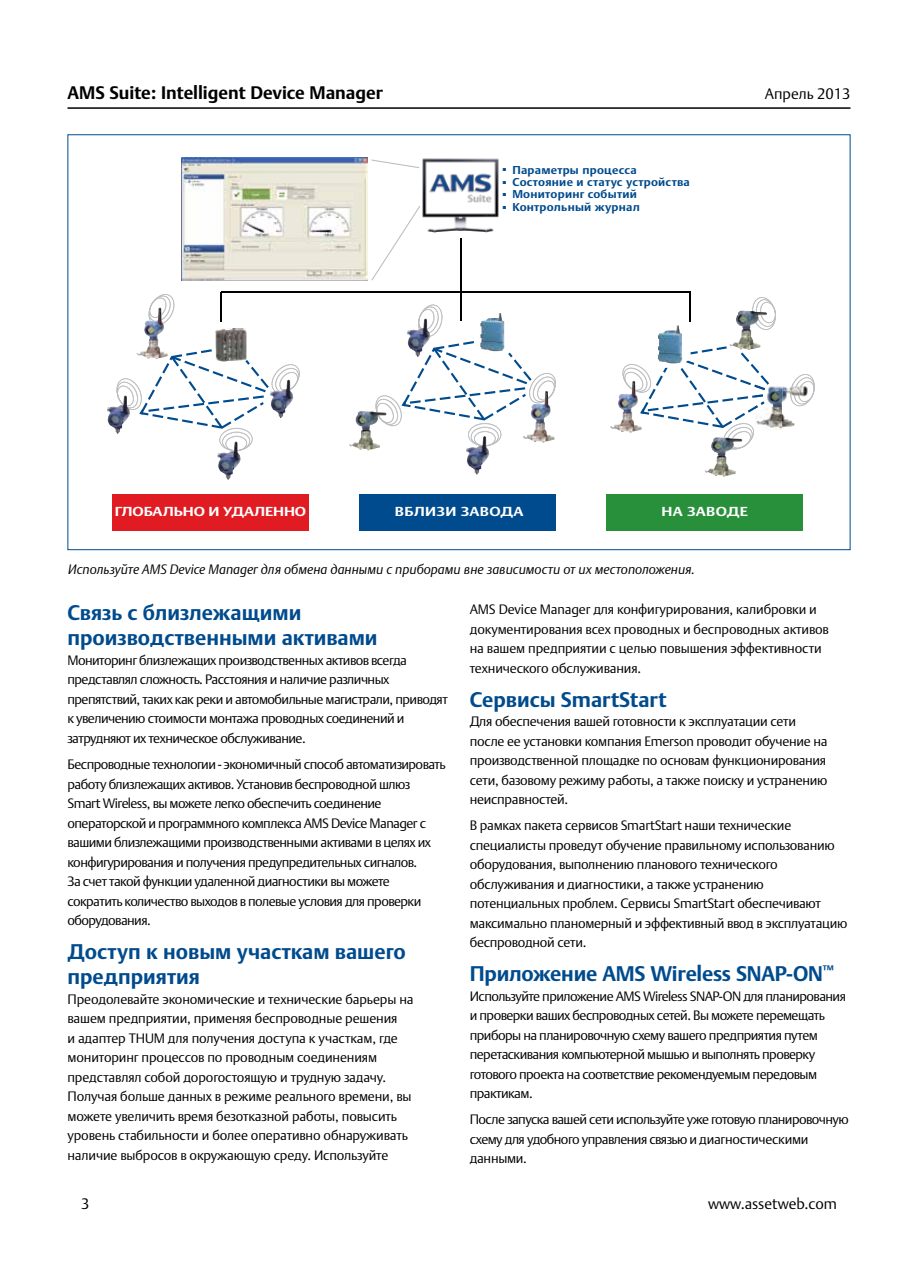
<style>
.page{position:relative;width:918px;height:1263px;background:#fff}
.page>*{position:absolute;margin:0;border:0;box-sizing:border-box;transform-origin:0 0}
.t1{font:700 21px/25.2px "DTL Argo CT";color:#004b8d}
.t2{font:700 18px "DTL Argo CT";color:#000}
.t3{font:300 15px "DTL Argo CT";color:#000}
.t4{font:300 13.5px/19.5px "DTL Argo CT";letter-spacing:-.025em;color:#000}
.t5{font:italic 300 13.5px "DTL Argo CT";color:#000}
.t6{font:700 12.9px "DTL Argo CT";letter-spacing:.01em;color:#fff;scale:1.2 1}
.t7{font:700 12.9px "DTL Argo CT";letter-spacing:-.01em;color:#fff;scale:1.2 1}
.t8{font:700 11.25px "DTL Argo CT";letter-spacing:.02em;color:#004b8d;scale:1.05 1}
</style>
<div class="page">
<hr style="left:68px;top:107px;width:782px;height:2px;background:#000">
<svg style="left:150px;top:294px;width:25px;height:26px"></svg>
<svg style="left:752px;top:297px;width:24px;height:33px"></svg>
<svg style="left:792px;top:374px;width:23px;height:26px"></svg>
<img style="left:349px;top:411px;width:31px;height:39px">
<img style="left:420px;top:158px;width:79px;height:87px">
<img style="left:216px;top:329px;width:31px;height:20px">
<svg style="left:116px;top:349px;width:184px;height:102px"></svg>
<svg style="left:375px;top:305px;width:181px;height:141px"></svg>
<div style="left:359px;top:494px;width:197px;height:36px;background:#004b8d"></div>
<div style="left:606px;top:494px;width:197px;height:36px;background:#28903b"></div>
<div style="left:112px;top:494px;width:197px;height:36px;background:#e11b22"></div>
<svg style="left:371px;top:159px;width:48px;height:9px"></svg>
<svg style="left:371px;top:206px;width:49px;height:74px"></svg>
<hr style="left:460px;top:238px;width:1px;height:83px;background:#000">
<svg style="left:221px;top:293px;width:1px;height:28px"></svg>
<svg style="left:690px;top:292px;width:1px;height:29px"></svg>
<hr style="left:221px;top:291px;width:469px;height:2px;background:#000">
<img style="left:769px;top:386px;width:32px;height:44px">
<img style="left:790px;top:384px;width:20px;height:22px">
<svg style="left:622px;top:346px;width:147px;height:102px"></svg>
<img style="left:181px;top:158px;width:186px;height:123px">
<div style="left:643px;top:340px;width:48px;height:28px;background:#fff;border-radius:50%"></div>
<img style="left:407px;top:319px;width:23px;height:38px">
<img style="left:466px;top:436px;width:23px;height:39px">
<img style="left:217px;top:441px;width:24px;height:39px">
<img style="left:270px;top:380px;width:23px;height:38px">
<img style="left:107px;top:395px;width:23px;height:39px">
<img style="left:136px;top:307px;width:32px;height:52px">
<img style="left:523px;top:391px;width:32px;height:51px">
<img style="left:610px;top:381px;width:32px;height:51px">
<img style="left:705px;top:437px;width:37px;height:40px">
<img style="left:729px;top:310px;width:38px;height:40px">
<img style="left:480px;top:313px;width:25px;height:38px">
<img style="left:658px;top:325px;width:24px;height:38px">
<h2 class="t2" style="left:68px;top:82px;width:317px">AMS Suite: Intelligent Device Manager</h2>
<p class="t3" style="left:765px;top:85px;width:87px">Aпрель 2013</p>
<p class="t8" style="left:503px;top:163px;width:129px">■ Параметры процесса</p>
<p class="t8" style="left:503px;top:175px;width:180px">■ Состояние и статус устройства</p>
<p class="t8" style="left:503px;top:188px;width:129px">■ Мониторинг событий</p>
<p class="t8" style="left:503px;top:200px;width:132px">■ Контрольный журнал</p>
<p class="t7" style="left:115px;top:504px;width:161px">ГЛОБАЛЬНО И УДАЛЕННО</p>
<p class="t6" style="left:395px;top:504px;width:109px">ВБЛИЗИ ЗАВОДА</p>
<p class="t6" style="left:661px;top:504px;width:74px">НА ЗАВОДЕ</p>
<p class="t5" style="left:68px;top:561px;width:628px">Используйте AMS Device Manager для обмена данными с приборами вне зависимости от их местоположения.</p>
<h1 class="t1" style="left:68px;top:600px;width:312px">Связь с близлежащими производственными активами</h1>
<p class="t4" style="left:68px;top:650px;width:382px">Мониторинг близлежащих производственных активов всегда представлял сложность. Расстояния и наличие различных препятствий, таких как реки и автомобильные магистрали, приводят к увеличению стоимости монтажа проводных соединений и затрудняют их техническое обслуживание.</p>
<p class="t4" style="left:68px;top:754px;width:380px">Беспроводные технологии - экономичный способ автоматизировать работу близлежащих активов. Установив беспроводной шлюз Smart Wireless, вы можете легко обеспечить соединение операторской и программного комплекса AMS Device Manager с вашими близлежащими производственными активами в целях их конфигурирования и получения предупредительных сигналов.<br>За счет такой функции удаленной диагностики вы можете сократить количество выходов в полевые условия для проверки оборудования.</p>
<h1 class="t1" style="left:68px;top:939px;width:340px">Доступ к новым участкам вашего предприятия</h1>
<p class="t4" style="left:68px;top:989px;width:348px">Преодолевайте экономические и технические барьеры на вашем предприятии, применяя беспроводные решения<br>и адаптер THUM для получения доступа к участкам, где мониторинг процессов по проводным соединениям представлял собой дорогостоящую и трудную задачу.<br>Получая больше данных в режиме реального времени, вы можете увеличить время безотказной работы, повысить уровень стабильности и более оперативно обнаруживать наличие выбросов в окружающую среду. Используйте</p>
<p class="t4" style="left:470px;top:600px;width:361px">AMS Device Manager для конфигурирования, калибровки и документирования всех проводных и беспроводных активов на вашем предприятии с целью повышения эффективности технического обслуживания.</p>
<h1 class="t1" style="left:470px;top:686px;width:198px">Сервисы SmartStart</h1>
<p class="t4" style="left:470px;top:711px;width:359px">Для обеспечения вашей готовности к эксплуатации сети после ее установки компания Emerson проводит обучение на производственной площадке по основам функционирования сети, базовому режиму работы, а также поиску и устранению неисправностей.</p>
<p class="t4" style="left:470px;top:816px;width:379px">В рамках пакета сервисов SmartStart наши технические специалисты проведут обучение правильному использованию оборудования, выполнению планового технического обслуживания и диагностики, а также устранению потенциальных проблем. Сервисы SmartStart обеспечивают максимально планомерный и эффективный ввод в эксплуатацию беспроводной сети.</p>
<h1 class="t1" style="left:470px;top:961px;width:365px">Приложение AMS Wireless SNAP-ON<sup>™</sup></h1>
<p class="t4" style="left:470px;top:986px;width:378px">Используйте приложение AMS Wireless SNAP-ON для планирования и проверки ваших беспроводных сетей. Вы можете перемещать приборы на планировочную схему вашего предприятия путем перетаскивания компьютерной мышью и выполнять проверку готового проекта на соответствие рекомендуемым передовым практикам.</p>
<p class="t4" style="left:470px;top:1110px;width:381px">После запуска вашей сети используйте уже готовую планировочную схему для удобного управления связью и диагностическими данными.</p>
<p class="t3" style="left:81px;top:1195px;width:10px">3</p>
<p class="t3" style="left:708px;top:1195px;width:130px">www.assetweb.com</p>
</div>
